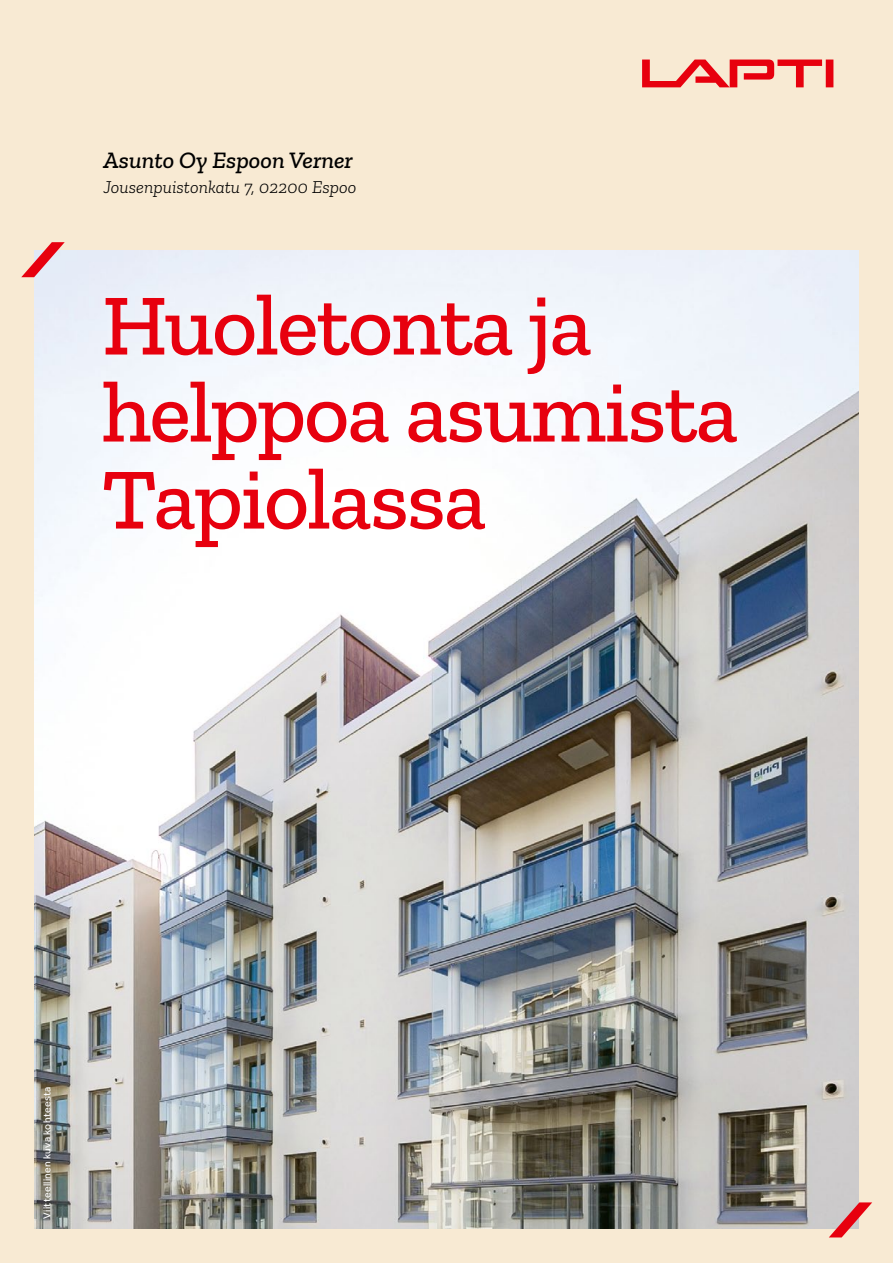
<style>
.page{position:relative;width:893px;height:1263px;background:#f8ead3}
.page>*{position:absolute;margin:0;border:0;box-sizing:border-box;transform-origin:0 0}
.Kannen_otsikko{font:500 87px/87px "Zilla Slab";letter-spacing:-.02em;color:#e7000e}
.Leipäteksti{font:italic 500 24px "Zilla Slab";color:#000}
.Leipäteksti-2{font:italic 300 18px "Zilla Slab";color:#000}
.t1{font:10.5px "Effra";letter-spacing:.025em;color:#fff}
</style>
<div class="page">
<img style="left:34px;top:250px;width:825px;height:979px">
<div style="left:35px;top:1078px;width:24px;height:148px;background:#000;opacity:.5"></div>
<svg style="left:642px;top:60px;width:191px;height:27px"></svg>
<svg style="left:21px;top:242px;width:44px;height:35px"></svg>
<svg style="left:829px;top:1202px;width:43px;height:35px"></svg>
<div style="left:96px;top:287px;width:648px;height:268px;background:#f7f9fd"></div>
<p class="Leipäteksti" style="left:103px;top:146px;width:251px">Asunto Oy Espoon Verner</p>
<p class="Leipäteksti-2" style="left:103px;top:177px;width:254px">Jousenpuistonkatu 7, 02200 Espoo</p>
<p class="Kannen_otsikko" style="left:102px;top:282px;width:638px">Huoletonta ja helppoa asumista<br>Tapiolassa</p>
<p class="t1" style="left:41px;top:1219px;width:134px;rotate:-90deg">Viitteellinen kuva kohteesta</p>
</div>
